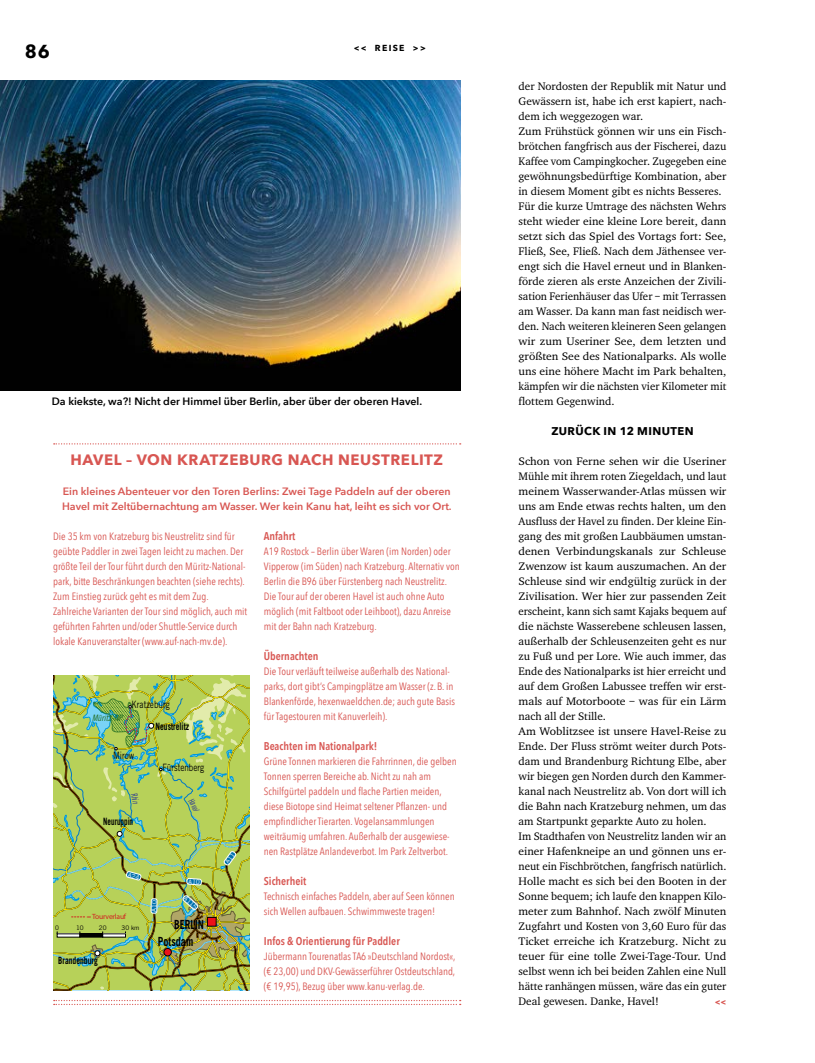
<style>
.page{position:relative;width:815px;height:1063px;background:#fff}
.page>*{position:absolute;margin:0;border:0;box-sizing:border-box;transform-origin:0 0}
.t1{font:700 18.75px "Avenir Next";color:#000}
.GLO_Infokasten_Head{font:700 15px "Avenir Next";letter-spacing:.035em;color:#d85652}
.t2{font:700 12.62px "Trade Gothic LT Std";color:#000;scale:.8 1}
.GLO_fliess{font:11.25px/15px "Charter EFOP";color:#000;text-align:justify}
.GLO_fliess-2{font:11.25px/15px "Charter EFOP";color:#000;text-align:justify;scale:1.05 1}
.GLO_kasten_info{font:600 11.25px "Avenir Next Condensed";color:#d85652}
.GLO_fliess_zwischenh{font:700 11.25px "Avenir Next";letter-spacing:.035em;color:#000}
.GLO_kasten_fliess{font:10.62px/15px "Avenir Next Condensed";color:#d85652}
.GLO_Infokasten_Vorsp{font:600 10.62px/15px "Avenir Next";color:#d85652}
.GLO_kasten_info-2{font:10.62px/15px "Avenir Next Condensed";color:#d85652;text-align:justify}
.GLO_BU{font:600 10.62px "Avenir Next";color:#000}
.t3{font:10.12px "Trade Gothic LT Std";color:#000;scale:.8 1}
.t4{font:700 10.12px "Trade Gothic LT Std";color:#000;scale:.75 1}
.t5{font:700 10.12px "Trade Gothic LT Std";color:#000;scale:.7 1}
.t6{font:8.88px "Trade Gothic LT Std Cn 18 Obl";color:#226d22}
.t7{font:700 8.75px "Avenir Next";letter-spacing:.15em;color:#000}
.t8{font:700 8.75px "Avenir Next";color:#d85652}
.t9{font:7.62px "Myriad Pro";letter-spacing:-.025em;color:#d22221}
.t10{font:6.38px "Trade Gothic LT Std";color:#000}
.t11{font:6.25px "Trade Gothic LT Std";color:#fff}
</style>
<div class="page">
<svg style="left:54px;top:443px;width:407px;height:2px"></svg>
<svg style="left:54px;top:1000px;width:407px;height:5px"></svg>
<img style="left:0;top:80px;width:460px;height:310px">
<svg style="left:53px;top:675px;width:197px;height:315px;background:#a6c15d"></svg>
<h1 class="t1" style="left:25px;top:35px;width:26px">86</h1>
<p class="t7" style="left:354px;top:41px;width:74px">&lt;&lt; REISE &gt;&gt;</p>
<p class="GLO_BU" style="left:52px;top:392px;width:372px">Da kiekste, wa?! Nicht der Himmel über Berlin, aber über der oberen Havel.</p>
<p class="GLO_Infokasten_Head" style="left:70px;top:447px;width:374px">HAVEL – VON KRATZEBURG NACH NEUSTRELITZ</p>
<p class="GLO_Infokasten_Vorsp" style="left:62px;top:484px;width:391px">Ein kleines Abenteuer vor den Toren Berlins: Zwei Tage Paddeln auf der oberen<br>Havel mit Zeltübernachtung am Wasser. Wer kein Kanu hat, leiht es sich vor Ort.</p>
<p class="GLO_kasten_fliess" style="left:53px;top:528px;width:194px">Die 35 km von Kratzeburg bis Neustrelitz sind für geübte Paddler in zwei Tagen leicht zu machen. Der größte Teil der Tour führt durch den Müritz-National&shy;park, bitte Beschränkungen beachten (siehe rechts).<br>Zum Einstieg zurück geht es mit dem Zug.</p>
<p class="GLO_kasten_fliess" style="left:53px;top:603px;width:196px">Zahlreiche Varianten der Tour sind möglich, auch mit geführten Fahrten und/oder Shuttle-Service durch lokale Kanuveranstalter (www.auf-nach-mv.de).</p>
<p class="t6" style="left:92px;top:712px;width:32px">Müritz-NP</p>
<p class="t3" style="left:132px;top:698px;width:49px">Kratzeburg</p>
<p class="t4" style="left:156px;top:720px;width:46px">Neustrelitz</p>
<p class="t3" style="left:113px;top:749px;width:28px">Mirow</p>
<p class="t5" style="left:103px;top:815px;width:44px">Neuruppin</p>
<p class="t3" style="left:162px;top:762px;width:54px">Fürstenberg</p>
<p class="t9" style="left:87px;top:912px;width:41px">= Tourverlauf</p>
<p class="t4" style="left:58px;top:954px;width:54px">Brandenburg</p>
<p class="t10" style="left:55px;top:924px;width:5px">0</p>
<p class="t10" style="left:76px;top:924px;width:9px">10</p>
<p class="t10" style="left:99px;top:924px;width:9px">20</p>
<p class="t10" style="left:122px;top:924px;width:20px">30 km</p>
<p class="t11" style="left:187px;top:895px;width:17px;rotate:41deg">A115</p>
<p class="t2" style="left:174px;top:916px;width:39px">BERLIN</p>
<p class="t2" style="left:158px;top:934px;width:46px">Potsdam</p>
<p class="GLO_kasten_info" style="left:264px;top:526px;width:33px">Anfahrt</p>
<p class="GLO_kasten_fliess" style="left:264px;top:543px;width:197px">A19 Rostock – Berlin über Waren (im Norden) oder Vipperow (im Süden) nach Kratzeburg. Alternativ von Berlin die B96 über Fürstenberg nach Neustrelitz.<br>Die Tour auf der oberen Havel ist auch ohne Auto möglich (mit Faltboot oder Leihboot), dazu Anreise mit der Bahn nach Kratzeburg.</p>
<p class="GLO_kasten_info" style="left:264px;top:646px;width:56px">Übernachten</p>
<p class="GLO_kasten_fliess" style="left:264px;top:663px;width:193px">Die Tour verläuft teilweise außerhalb des National&shy;parks, dort gibt’s Campingplätze am Wasser (z.B. in Blankenförde, hexenwaeldchen.de; auch gute Basis für Tagestouren mit Kanuverleih).</p>
<p class="GLO_kasten_info" style="left:264px;top:736px;width:115px">Beachten im Nationalpark!</p>
<p class="GLO_kasten_fliess" style="left:264px;top:753px;width:194px">Grüne Tonnen markieren die Fahrrinnen, die gelben Tonnen sperren Bereiche ab. Nicht zu nah am Schilfgürtel paddeln und flache Partien meiden, diese Biotope sind Heimat seltener Pflanzen- und empfindlicher Tierarten. Vogelansammlungen weiträumig umfahren. Außerhalb der ausgewiese&shy;nen Rastplätze Anlandeverbot. Im Park Zeltverbot.</p>
<p class="GLO_kasten_info" style="left:264px;top:871px;width:44px">Sicherheit</p>
<p class="GLO_kasten_fliess" style="left:264px;top:888px;width:192px">Technisch einfaches Paddeln, aber auf Seen können sich Wellen aufbauen. Schwimmweste tragen!</p>
<p class="GLO_kasten_info" style="left:264px;top:931px;width:137px">Infos &amp; Orientierung für Paddler</p>
<p class="GLO_kasten_info-2" style="left:264px;top:948px;width:193px">Jübermann Tourenatlas TA6 »Deutschland Nordost«, (€ 23,00) und DKV-Gewässerführer Ostdeutschland, (€ 19,95), Bezug über www.kanu-verlag.de.</p>
<p class="GLO_fliess" style="left:519px;top:79px;width:209px">der Nordosten der Republik mit Natur und Gewässern ist, habe ich erst kapiert, nach&shy;dem ich weggezogen war.</p>
<p class="GLO_fliess" style="left:519px;top:124px;width:209px">Zum Frühstück gönnen wir uns ein Fisch&shy;brötchen fangfrisch aus der Fischerei, dazu Kaffee vom Campingkocher. Zugegeben eine gewöhnungsbedürftige Kombination, aber in diesem Moment gibt es nichts Besseres.</p>
<p class="GLO_fliess" style="left:519px;top:199px;width:209px">Für die kurze Umtrage des nächsten Wehrs steht wieder eine kleine Lore bereit, dann setzt sich das Spiel des Vortags fort: See, Fließ, See, Fließ. Nach dem Jäthensee ver&shy;engt sich die Havel erneut und in Blanken&shy;förde zieren als erste Anzeichen der Zivili&shy;sation Ferienhäuser das Ufer – mit Terrassen am Wasser. Da kann man fast neidisch wer&shy;den. Nach weiteren kleineren Seen gelangen wir zum Useriner See, dem letzten und größten See des Nationalparks. Als wolle uns eine höhere Macht im Park behalten, kämpfen wir die nächsten vier Kilometer mit flottem Gegenwind.</p>
<p class="GLO_fliess_zwischenh" style="left:551px;top:421px;width:144px">ZURÜCK IN 12 MINUTEN</p>
<p class="GLO_fliess-2" style="left:519px;top:454px;width:200px">Schon von Ferne sehen wir die Useriner Mühle mit ihrem roten Ziegeldach, und laut meinem Wasserwander-Atlas müssen wir uns am Ende etwas rechts halten, um den Ausfluss der Havel zu finden. Der kleine Ein&shy;gang des mit großen Laubbäumen umstan&shy;denen Verbindungskanals zur Schleuse Zwenzow ist kaum auszumachen. An der Schleuse sind wir endgültig zurück in der Zivilisation. Wer hier zur passenden Zeit erscheint, kann sich samt Kajaks bequem auf die nächste Wasserebene schleusen lassen, außerhalb der Schleusenzeiten geht es nur zu Fuß und per Lore. Wie auch immer, das Ende des Nationalparks ist hier erreicht und auf dem Großen Labussee treffen wir erst&shy;mals auf Motorboote – was für ein Lärm nach all der Stille.</p>
<p class="GLO_fliess-2" style="left:519px;top:724px;width:199px">Am Woblitzsee ist unsere Havel-Reise zu Ende. Der Fluss strömt weiter durch Pots&shy;dam und Brandenburg Richtung Elbe, aber wir biegen gen Norden durch den Kammer&shy;kanal nach Neustrelitz ab. Von dort will ich die Bahn nach Kratzeburg nehmen, um das am Startpunkt geparkte Auto zu holen.</p>
<p class="GLO_fliess" style="left:519px;top:829px;width:209px">Im Stadthafen von Neustrelitz landen wir an einer Hafenkneipe an und gönnen uns er&shy;neut ein Fischbrötchen, fangfrisch natürlich.<br>Holle macht es sich bei den Booten in der Sonne bequem; ich laufe den knappen Kilo&shy;meter zum Bahnhof. Nach zwölf Minuten Zugfahrt und Kosten von 3,60 Euro für das Ticket erreiche ich Kratzeburg. Nicht zu teuer für eine tolle Zwei-Tage-Tour. Und selbst wenn ich bei beiden Zahlen eine Null hätte ranhängen müssen, wäre das ein guter Deal gewesen. Danke, Havel!</p>
<p class="t8" style="left:715px;top:994px;width:13px">&lt;&lt;</p>
</div>
